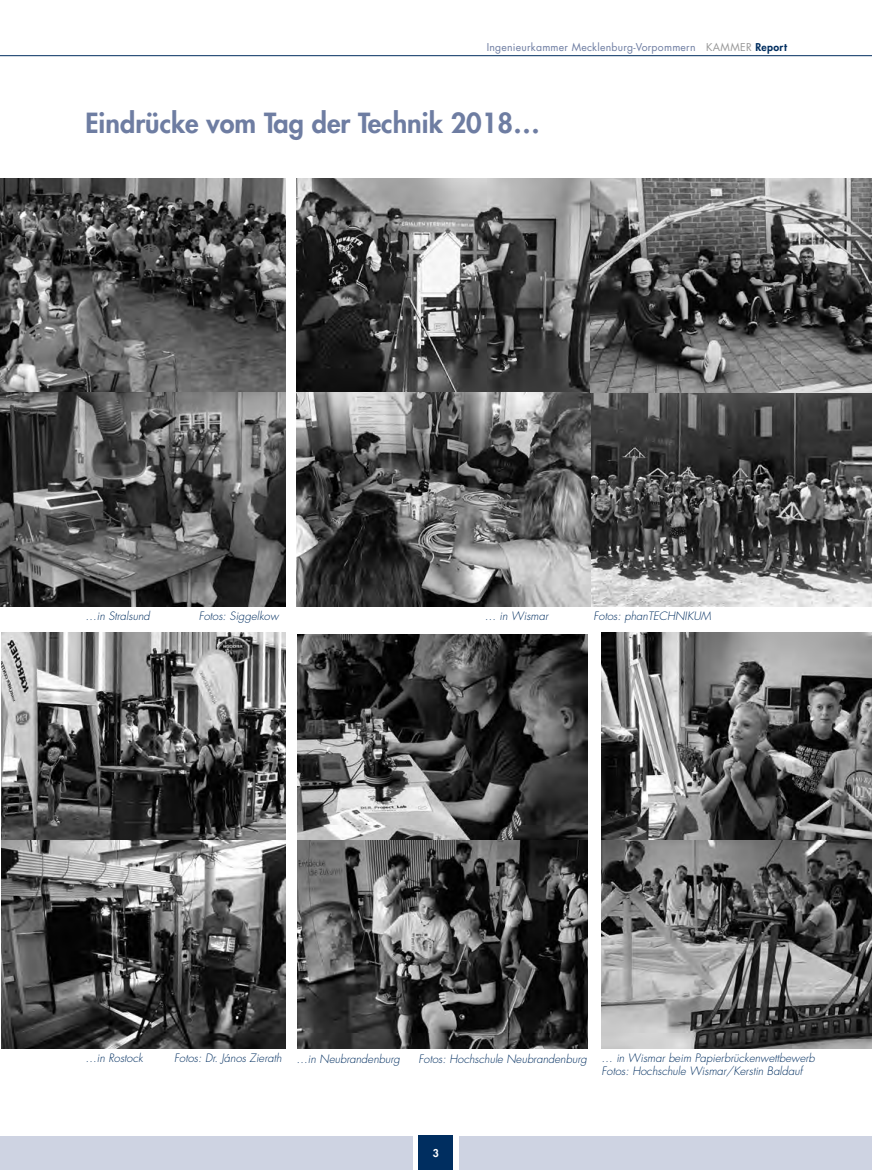
<style>
.page{position:relative;width:872px;height:1170px;background:#fff}
.page>*{position:absolute;margin:0;border:0;box-sizing:border-box;transform-origin:0 0}
.t1{font:800 27px "Futura";color:#6e7da2}
.t2{font:italic 300 11.25px/12.8px "Futura";color:#002e60}
.t3{font:10.5px "Futura";letter-spacing:.02em;color:#6e7da2}
.t4{font:800 10.5px "Futura";color:#fff}
.s1{color:#989898}
.s2{font-weight:800;color:#002e60}
</style>
<div class="page">
<hr style="left:0;top:55px;width:872px;height:1px;background:#002e60">
<div style="left:0;top:1135px;width:412px;height:34px;background:#ced3e2"></div>
<div style="left:419px;top:1135px;width:34px;height:34px;background:#002e60"></div>
<div style="left:459px;top:1135px;width:413px;height:34px;background:#ced3e2"></div>
<img style="left:0;top:178px;width:285px;height:428px">
<img style="left:297px;top:178px;width:575px;height:428px">
<img style="left:1px;top:632px;width:284px;height:416px">
<img style="left:298px;top:634px;width:290px;height:414px">
<img style="left:601px;top:632px;width:271px;height:416px">
<p class="t3" style="left:486px;top:40px;width:302px">Ingenieurkammer Mecklenburg-Vorpommern <span class="s1">KAMMER</span> <span class="s2">Report</span></p>
<h1 class="t1" style="left:85px;top:105px;width:456px">Eindrücke vom Tag der Technik 2018…</h1>
<p class="t2" style="left:85px;top:609px;width:66px">…in Stralsund</p>
<p class="t2" style="left:199px;top:609px;width:81px">Fotos: Siggelkow</p>
<p class="t2" style="left:485px;top:609px;width:65px">… in Wismar</p>
<p class="t2" style="left:593px;top:609px;width:119px">Fotos: phanTECHNIKUM</p>
<p class="t2" style="left:85px;top:1051px;width:59px">…in Rostock</p>
<p class="t2" style="left:174px;top:1051px;width:109px">Fotos: Dr. János Zierath</p>
<p class="t2" style="left:297px;top:1052px;width:105px">…in Neubrandenburg</p>
<p class="t2" style="left:418px;top:1052px;width:170px">Fotos: Hochschule Neubrandenburg</p>
<p class="t2" style="left:601px;top:1051px;width:215px">… in Wismar beim Papierbrückenwettbewerb<br>Fotos: Hochschule Wismar/Kerstin Baldauf</p>
<p class="t4" style="left:433px;top:1145px;width:8px">3</p>
</div>
